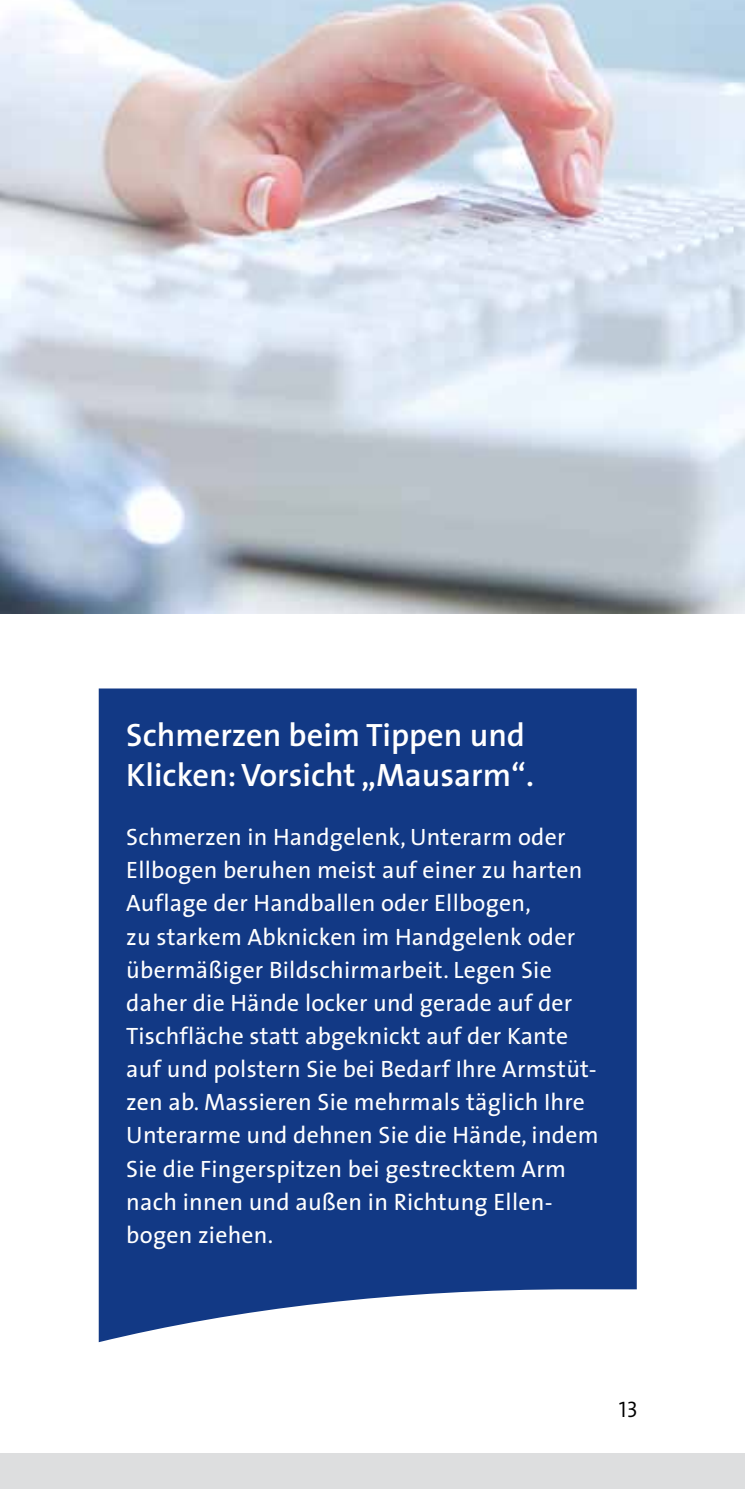
<style>
.page{position:relative;width:745px;height:1489px;background:#fff}
.page>*{position:absolute;margin:0;border:0;box-sizing:border-box;transform-origin:0 0}
.t1{font:600 32.5px/40px "The Sans";color:#fff}
.t2{font:23.75px/33.2px "The Sans";letter-spacing:.01em;color:#fff}
.t3{font:22.5px "The Sans Semi Light Caps";color:#000}
</style>
<div class="page">
<div style="left:0;top:1453px;width:744px;height:35px;background:#dddedf"></div>
<div style="left:99px;top:688px;width:537px;height:653px;background:#123985"></div>
<img style="left:0;top:0;width:744px;height:613px">
<h1 class="t1" style="left:126px;top:713px;width:409px">Schmerzen beim Tippen und<br>Klicken: Vorsicht „Mausarm“.</h1>
<p class="t2" style="left:126px;top:819px;width:473px">Schmerzen in Handgelenk, Unterarm oder Ellbogen beruhen meist auf einer zu harten Auflage der Handballen oder Ellbogen,<br>zu starkem Abknicken im Handgelenk oder übermäßiger Bildschirmarbeit. Legen Sie daher die Hände locker und gerade auf der Tischfläche statt abgeknickt auf der Kante auf und polstern Sie bei Bedarf Ihre Armstüt&shy;zen ab. Massieren Sie mehrmals täglich Ihre Unterarme und dehnen Sie die Hände, indem Sie die Fingerspitzen bei gestrecktem Arm nach innen und außen in Richtung Ellen&shy;bogen ziehen.</p>
<p class="t3" style="left:618px;top:1390px;width:21px">13</p>
</div>
